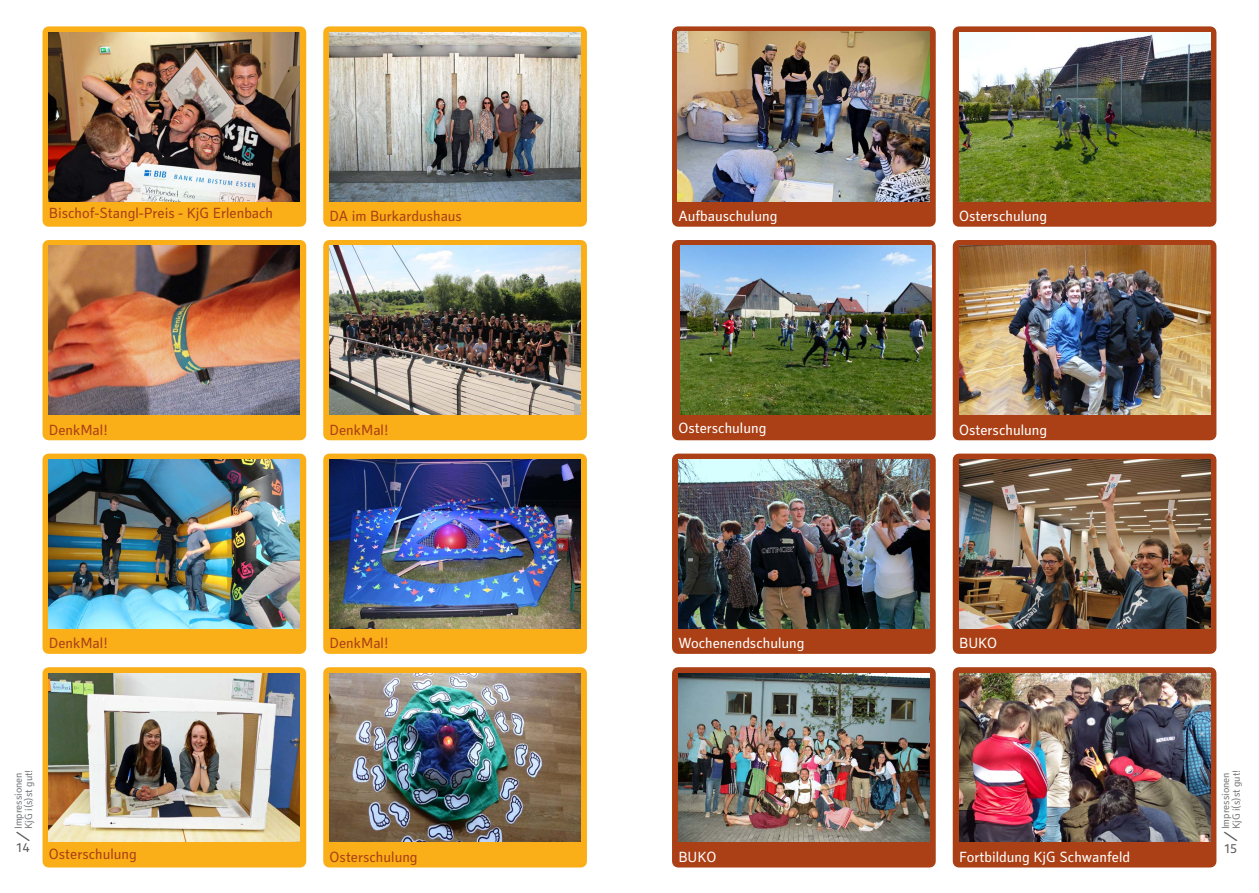
<style>
.page{position:relative;width:1259px;height:893px;background:#fff}
.page>*{position:absolute;margin:0;border:0;box-sizing:border-box;transform-origin:0 0}
.t1{font:15px "Secca Kj G";color:#ab3f15}
.t2{font:15px "Secca Kj G";color:#fff}
.t3{font:13.5px "Secca Kj G";color:#57585a}
.t4{font:10.5px/10.5px "Secca Kj G";color:#76787b}
</style>
<div class="page">
<div style="left:43px;top:26px;width:263px;height:201px;background:#faaf18"></div>
<img style="left:49px;top:32px;width:251px;height:169px">
<div style="left:43px;top:240px;width:263px;height:200px;background:#faaf18"></div>
<img style="left:49px;top:246px;width:251px;height:169px">
<div style="left:43px;top:454px;width:263px;height:200px;background:#faaf18"></div>
<img style="left:49px;top:460px;width:251px;height:168px">
<div style="left:43px;top:667px;width:263px;height:200px;background:#faaf18"></div>
<img style="left:49px;top:673px;width:251px;height:169px">
<div style="left:323px;top:26px;width:264px;height:201px;background:#faaf18;border:12px solid #faaf18"></div>
<img style="left:330px;top:32px;width:250px;height:169px">
<div style="left:323px;top:240px;width:264px;height:200px;background:#faaf18;border:12px solid #faaf18"></div>
<img style="left:330px;top:246px;width:250px;height:169px">
<div style="left:323px;top:454px;width:264px;height:200px;background:#faaf18;border:12px solid #faaf18"></div>
<img style="left:330px;top:460px;width:250px;height:168px">
<div style="left:323px;top:667px;width:264px;height:200px;background:#faaf18;border:12px solid #faaf18"></div>
<img style="left:330px;top:673px;width:250px;height:169px">
<div style="left:672px;top:26px;width:263px;height:201px;background:#ab3f15;border:12px solid #ab3f15"></div>
<div style="left:672px;top:240px;width:263px;height:200px;background:#ab3f15"></div>
<img style="left:680px;top:245px;width:251px;height:169px">
<div style="left:672px;top:454px;width:263px;height:200px;background:#ab3f15"></div>
<img style="left:678px;top:460px;width:251px;height:168px">
<div style="left:672px;top:667px;width:263px;height:200px;background:#ab3f15"></div>
<img style="left:678px;top:673px;width:251px;height:169px">
<div style="left:952px;top:26px;width:264px;height:201px;background:#ab3f15;border:12px solid #ab3f15"></div>
<img style="left:959px;top:32px;width:251px;height:169px">
<div style="left:952px;top:240px;width:264px;height:200px;background:#ab3f15"></div>
<img style="left:959px;top:246px;width:251px;height:169px">
<div style="left:952px;top:454px;width:264px;height:200px;background:#ab3f15;border:12px solid #ab3f15"></div>
<img style="left:959px;top:460px;width:251px;height:168px">
<div style="left:952px;top:667px;width:264px;height:200px;background:#ab3f15"></div>
<img style="left:959px;top:673px;width:251px;height:169px">
<img style="left:677px;top:32px;width:252px;height:170px">
<p class="t1" style="left:49px;top:205px;width:226px">Bischof-Stangl-Preis - KjG Erlenbach</p>
<p class="t1" style="left:330px;top:208px;width:134px">DA im Burkardushaus</p>
<p class="t1" style="left:49px;top:421px;width:60px">DenkMal!</p>
<p class="t1" style="left:330px;top:421px;width:60px">DenkMal!</p>
<p class="t1" style="left:49px;top:635px;width:60px">DenkMal!</p>
<p class="t4" style="left:13px;top:829px;width:61px;rotate:-90deg">Impressionen<br>KjG i(s)st gut!</p>
<p class="t3" style="left:17px;top:840px;width:15px">14</p>
<p class="t1" style="left:49px;top:845px;width:90px">Osterschulung</p>
<p class="t1" style="left:330px;top:635px;width:60px">DenkMal!</p>
<p class="t1" style="left:330px;top:848px;width:90px">Osterschulung</p>
<p class="t2" style="left:678px;top:208px;width:100px">Aufbauschulung</p>
<p class="t2" style="left:959px;top:208px;width:90px">Osterschulung</p>
<p class="t2" style="left:678px;top:420px;width:90px">Osterschulung</p>
<p class="t2" style="left:959px;top:421px;width:90px">Osterschulung</p>
<p class="t2" style="left:678px;top:635px;width:128px">Wochenendschulung</p>
<p class="t2" style="left:959px;top:635px;width:39px">BUKO</p>
<p class="t2" style="left:678px;top:848px;width:39px">BUKO</p>
<p class="t2" style="left:959px;top:848px;width:173px">Fortbildung KjG Schwanfeld</p>
<p class="t4" style="left:1220px;top:829px;width:61px;rotate:-90deg">Impressionen<br>KjG i(s)st gut!</p>
<p class="t3" style="left:1224px;top:840px;width:14px">15</p>
</div>
